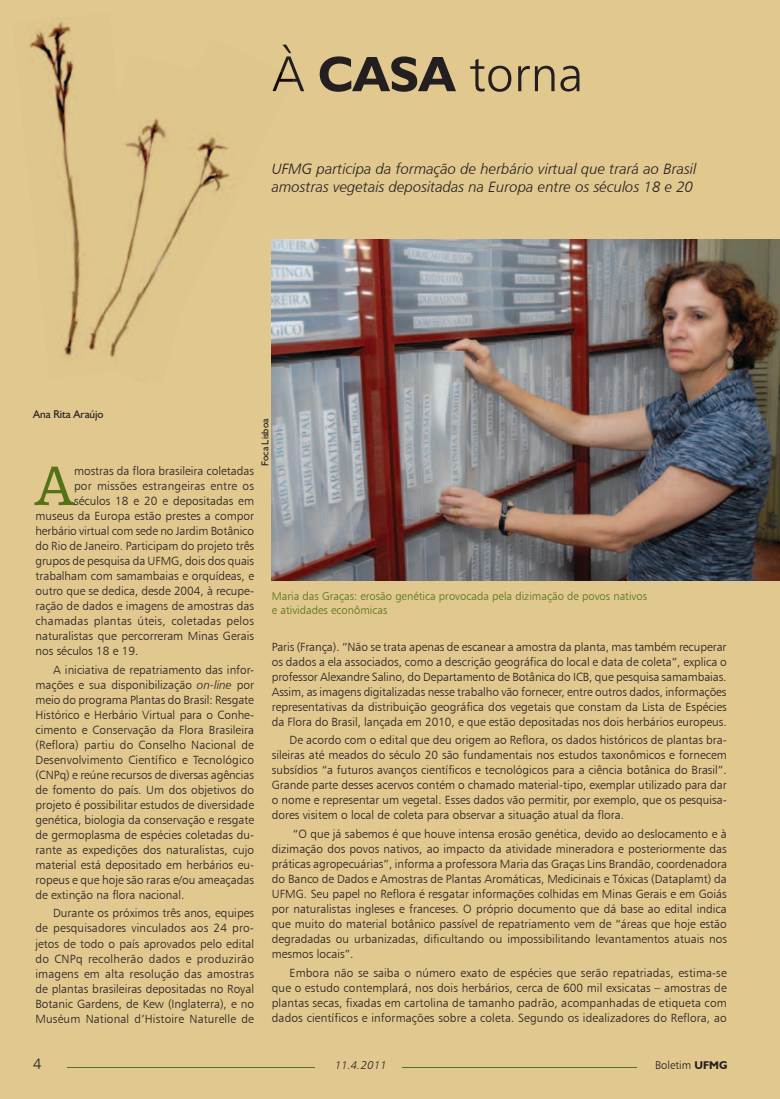
<style>
.page{position:relative;width:780px;height:1099px;background:#fff}
.page>*{position:absolute;margin:0;border:0;box-sizing:border-box;transform-origin:0 0}
.t1{font:57.88px "Humanist Slabserif 712 BT";color:#557217}
.t2{font:50px "Humanist 777 BT Light B";color:#231f20}
.t3{font:15px/18px "Humanist 777 BT Light Italic B";color:#231f20}
.t4{font:15px "Humanist 777 BT Light B";color:#231f20}
.t5{font:11.88px/15px "Humanist 777 BT Light B";color:#231f20;text-align:justify}
.t6{font:11.88px "Humanist 777 BT Light B";letter-spacing:.02em;color:#231f20}
.t7{font:11.25px/13.5px "Humanist 777 BT Light B";color:#557217}
.t8{font:11.25px "Humanist 521 BT";color:#231f20}
.t9{font:11.25px "Humanist 777 BT Light B";color:#231f20}
.t10{font:11.25px "Humanist 777 BT Light Italic B";letter-spacing:.015em;color:#231f20}
.t11{font:10px "Humanist 521 BT";color:#231f20}
.s1{font-family:"Humanist 521 BT";font-weight:700}
.s2{font-family:"Humanist 777 BT Light Italic B"}
</style>
<div class="page">
<div style="left:0;top:0;width:780px;height:1098px;background:#e0c88f"></div>
<hr style="left:67px;top:1067px;width:247px;height:1px;background:#557217">
<hr style="left:402px;top:1067px;width:234px;height:1px;background:#557217">
<img style="left:272px;top:240px;width:508px;height:340px">
<img style="left:29px;top:22px;width:45px;height:77px">
<img style="left:55px;top:99px;width:21px;height:106px">
<img style="left:271px;top:239px;width:17px;height:70px">
<img style="left:272px;top:71px;width:22px;height:20px">
<img style="left:125px;top:118px;width:105px;height:174px">
<img style="left:63px;top:205px;width:83px;height:155px">
<h2 class="t2" style="left:272px;top:43px;width:313px">À <span class="s1">CASA</span> torna</h2>
<p class="t3" style="left:272px;top:160px;width:426px">UFMG participa da formação de herbário virtual que trará ao Brasil amostras vegetais depositadas na Europa entre os séculos 18 e 20</p>
<p class="t8" style="left:33px;top:407px;width:72px">Ana Rita Araújo</p>
<p class="t11" style="left:259px;top:466px;width:49px;rotate:-90deg">Foca Lisboa</p>
<h1 class="t1" style="left:35px;top:451px;width:40px">A</h1>
<p class="t5" style="left:74px;top:463px;width:181px">mostras da flora brasileira coletadas</p>
<p class="t5" style="left:74px;top:478px;width:181px">por missões estrangeiras entre os</p>
<p class="t5" style="left:74px;top:493px;width:181px">séculos 18 e 20 e depositadas em</p>
<p class="t5" style="left:35px;top:508px;width:220px">museus da Europa estão prestes a compor</p>
<p class="t5" style="left:35px;top:523px;width:220px">herbário virtual com sede no Jardim Botânico</p>
<p class="t5" style="left:35px;top:538px;width:220px">do Rio de Janeiro. Participam do projeto três</p>
<p class="t5" style="left:35px;top:553px;width:220px">grupos de pesquisa da UFMG, dois dos quais</p>
<p class="t5" style="left:35px;top:568px;width:220px">trabalham com samambaias e orquídeas, e</p>
<p class="t5" style="left:35px;top:583px;width:220px">outro que se dedica, desde 2004, à recupe-</p>
<p class="t5" style="left:35px;top:598px;width:220px">ração de dados e imagens de amostras das</p>
<p class="t6" style="left:35px;top:614px;width:220px">chamadas plantas úteis, coletadas pelos</p>
<p class="t5" style="left:35px;top:628px;width:220px">naturalistas que percorreram Minas Gerais</p>
<p class="t5" style="left:35px;top:643px;width:105px">nos séculos 18 e 19.</p>
<p class="t5" style="left:35px;top:662px;width:220px;text-indent:18px">A iniciativa de repatriamento das infor&shy;mações e sua disponibilização <span class="s2">on-line</span> por meio do programa Plantas do Brasil: Resgate Histórico e Herbário Virtual para o Conhe&shy;cimento e Conservação da Flora Brasileira (Reflora) partiu do Conselho Nacional de Desenvolvimento Científico e Tecnológico (CNPq) e reúne recursos de diversas agências de fomento do país. Um dos objetivos do projeto é possibilitar estudos de diversidade genética, biologia da conservação e resgate de germoplasma de espécies coletadas du&shy;rante as expedições dos naturalistas, cujo material está depositado em herbários eu&shy;ropeus e que hoje são raras e/ou ameaçadas de extinção na flora nacional.</p>
<p class="t5" style="left:35px;top:905px;width:220px;text-indent:18px">Durante os próximos três anos, equipes de pesquisadores vinculados aos 24 pro&shy;jetos de todo o país aprovados pelo edital do CNPq recolherão dados e produzirão imagens em alta resolução das amostras de plantas brasileiras depositadas no Royal Botanic Gardens, de Kew (Inglaterra), e no Muséum National d’Histoire Naturelle de</p>
<p class="t7" style="left:272px;top:589px;width:377px">Maria das Graças: erosão genética provocada pela dizimação de povos nativos e atividades econômicas</p>
<p class="t5" style="left:272px;top:639px;width:456px">Paris (França). “Não se trata apenas de escanear a amostra da planta, mas também recuperar os dados a ela associados, como a descrição geográfica do local e data de coleta”, explica o professor Alexandre Salino, do Departamento de Botânica do ICB, que pesquisa samambaias.<br>Assim, as imagens digitalizadas nesse trabalho vão fornecer, entre outros dados, informações representativas da distribuição geográfica dos vegetais que constam da Lista de Espécies da Flora do Brasil, lançada em 2010, e que estão depositadas nos dois herbários europeus.</p>
<p class="t5" style="left:272px;top:732px;width:456px;text-indent:18px">De acordo com o edital que deu origem ao Reflora, os dados históricos de plantas bra&shy;sileiras até meados do século 20 são fundamentais nos estudos taxonômicos e fornecem subsídios “a futuros avanços científicos e tecnológicos para a ciência botânica do Brasil”.<br>Grande parte desses acervos contém o chamado material-tipo, exemplar utilizado para dar o nome e representar um vegetal. Esses dados vão permitir, por exemplo, que os pesquisa&shy;dores visitem o local de coleta para observar a situação atual da flora.</p>
<p class="t5" style="left:272px;top:826px;width:456px;text-indent:21px">“O que já sabemos é que houve intensa erosão genética, devido ao deslocamento e à dizimação dos povos nativos, ao impacto da atividade mineradora e posteriormente das práticas agropecuárias”, informa a professora Maria das Graças Lins Brandão, coordenadora do Banco de Dados e Amostras de Plantas Aromáticas, Medicinais e Tóxicas (Dataplamt) da UFMG. Seu papel no Reflora é resgatar informações colhidas em Minas Gerais e em Goiás por naturalistas ingleses e franceses. O próprio documento que dá base ao edital indica que muito do material botânico passível de repatriamento vem de “áreas que hoje estão degradadas ou urbanizadas, dificultando ou impossibilitando levantamentos atuais nos mesmos locais”.</p>
<p class="t5" style="left:272px;top:964px;width:456px;text-indent:18px">Embora não se saiba o número exato de espécies que serão repatriadas, estima-se que o estudo contemplará, nos dois herbários, cerca de 600 mil exsicatas – amostras de plantas secas, fixadas em cartolina de tamanho padrão, acompanhadas de etiqueta com dados científicos e informações sobre a coleta. Segundo os idealizadores do Reflora, ao</p>
<p class="t4" style="left:33px;top:1054px;width:10px">4</p>
<p class="t10" style="left:335px;top:1057px;width:53px">11.4.2011</p>
<p class="t9" style="left:655px;top:1058px;width:74px">Boletim <span class="s1">UFMG</span></p>
</div>
